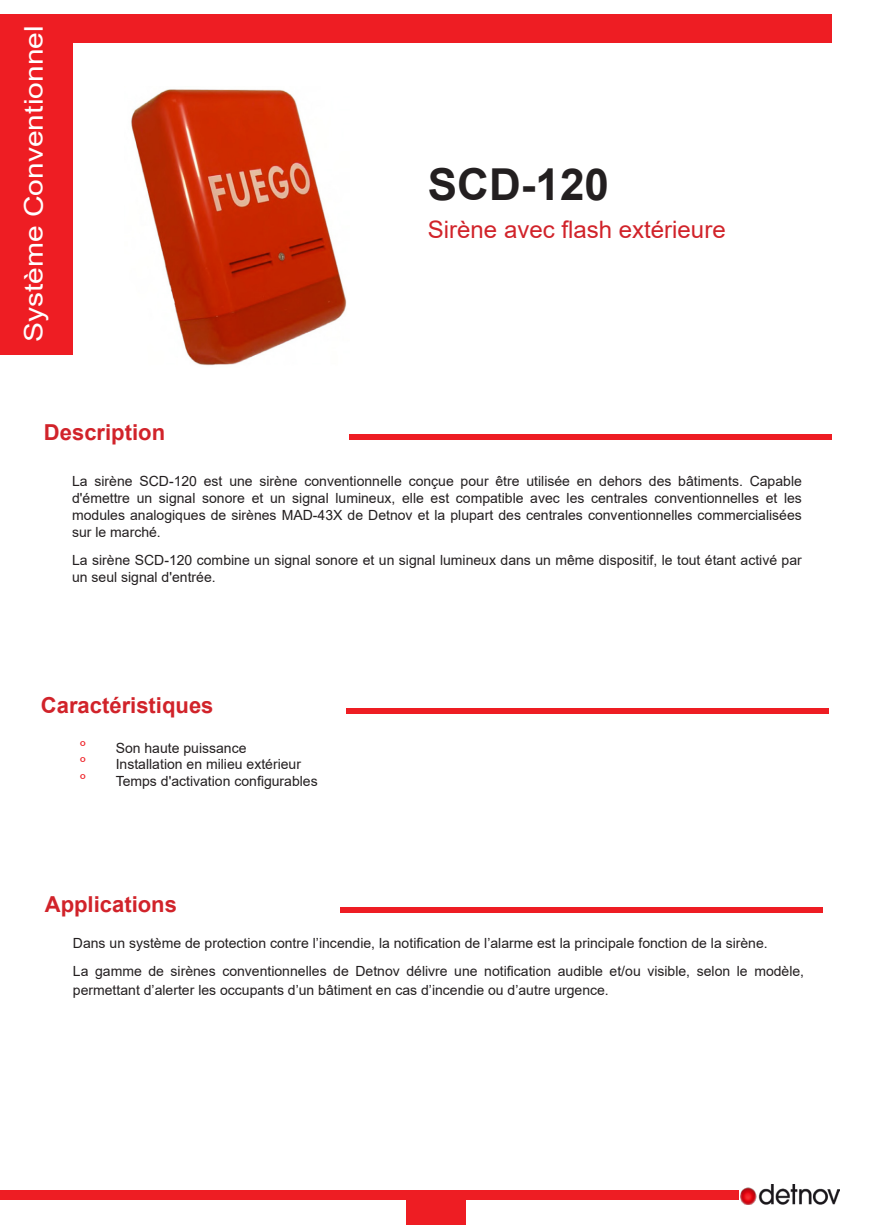
<style>
.page{position:relative;width:874px;height:1225px;background:#fff}
.page>*{position:absolute;margin:0;border:0;box-sizing:border-box;transform-origin:0 0}
.t1{font:700 44px "Arial";color:#231f20}
.t2{font:25.8px "Arial";color:#fff;scale:1.16 1}
.t3{font:24px "Arial";color:#d1232a}
.t4{font:700 22px "Arial";color:#d1232a}
.t5{font:18px "Minion Pro";color:#ee1d23}
.t6{font:14px/16.8px "Arial";color:#231f20}
</style>
<div class="page">
<div style="left:0;top:15px;width:831px;height:28px;background:#ee1d23"></div>
<div style="left:0;top:15px;width:73px;height:339px;background:#ee1d23"></div>
<div style="left:0;top:1189px;width:738px;height:10px;background:#ee1d23"></div>
<div style="left:406px;top:1199px;width:59px;height:26px;background:#ee1d23"></div>
<img style="left:740px;top:1184px;width:99px;height:20px">
<div style="left:349px;top:434px;width:482px;height:5px;background:#ee1d23"></div>
<div style="left:346px;top:708px;width:482px;height:6px;background:#ee1d23"></div>
<div style="left:340px;top:907px;width:482px;height:5px;background:#ee1d23"></div>
<img style="left:131px;top:89px;width:216px;height:277px">
<h2 class="t2" style="left:16px;top:342px;width:275px;rotate:-90deg">Système Conventionnel</h2>
<p class="t4" style="left:44px;top:417px;width:123px">Description</p>
<p class="t1" style="left:427px;top:153px;width:182px">SCD-120</p>
<p class="t3" style="left:427px;top:213px;width:299px">Sirène avec flash extérieure</p>
<p class="t6" style="left:72px;top:473px;width:731px;text-align:justify">La sirène SCD-120 est une sirène conventionnelle conçue pour être utilisée en dehors des bâtiments. Capable d'émettre un signal sonore et un signal lumineux, elle est compatible avec les centrales conventionnelles et les modules analogiques de sirènes MAD-43X de Detnov et la plupart des centrales conventionnelles commercialisées sur le marché.</p>
<p class="t6" style="left:72px;top:551px;width:731px">La sirène SCD-120 combine un signal sonore et un signal lumineux dans un même dispositif, le tout étant activé par un seul signal d'entrée.</p>
<p class="t4" style="left:41px;top:690px;width:174px">Caractéristiques</p>
<p class="t5" style="left:80px;top:735px;width:8px">°</p>
<p class="t6" style="left:116px;top:739px;width:132px">Son haute puissance</p>
<p class="t5" style="left:80px;top:751px;width:8px">°</p>
<p class="t6" style="left:116px;top:756px;width:187px">Installation en milieu extérieur</p>
<p class="t5" style="left:80px;top:768px;width:8px">°</p>
<p class="t6" style="left:116px;top:773px;width:203px">Temps d'activation configurables</p>
<p class="t4" style="left:45px;top:889px;width:134px">Applications</p>
<p class="t6" style="left:73px;top:934px;width:696px">Dans un système de protection contre l’incendie, la notification de l’alarme est la principale fonction de la sirène.</p>
<p class="t6" style="left:73px;top:961px;width:732px;line-height:19.2px">La gamme de sirènes conventionnelles de Detnov délivre une notification audible et/ou visible, selon le modèle, permettant d’alerter les occupants d’un bâtiment en cas d’incendie ou d’autre urgence.</p>
</div>
